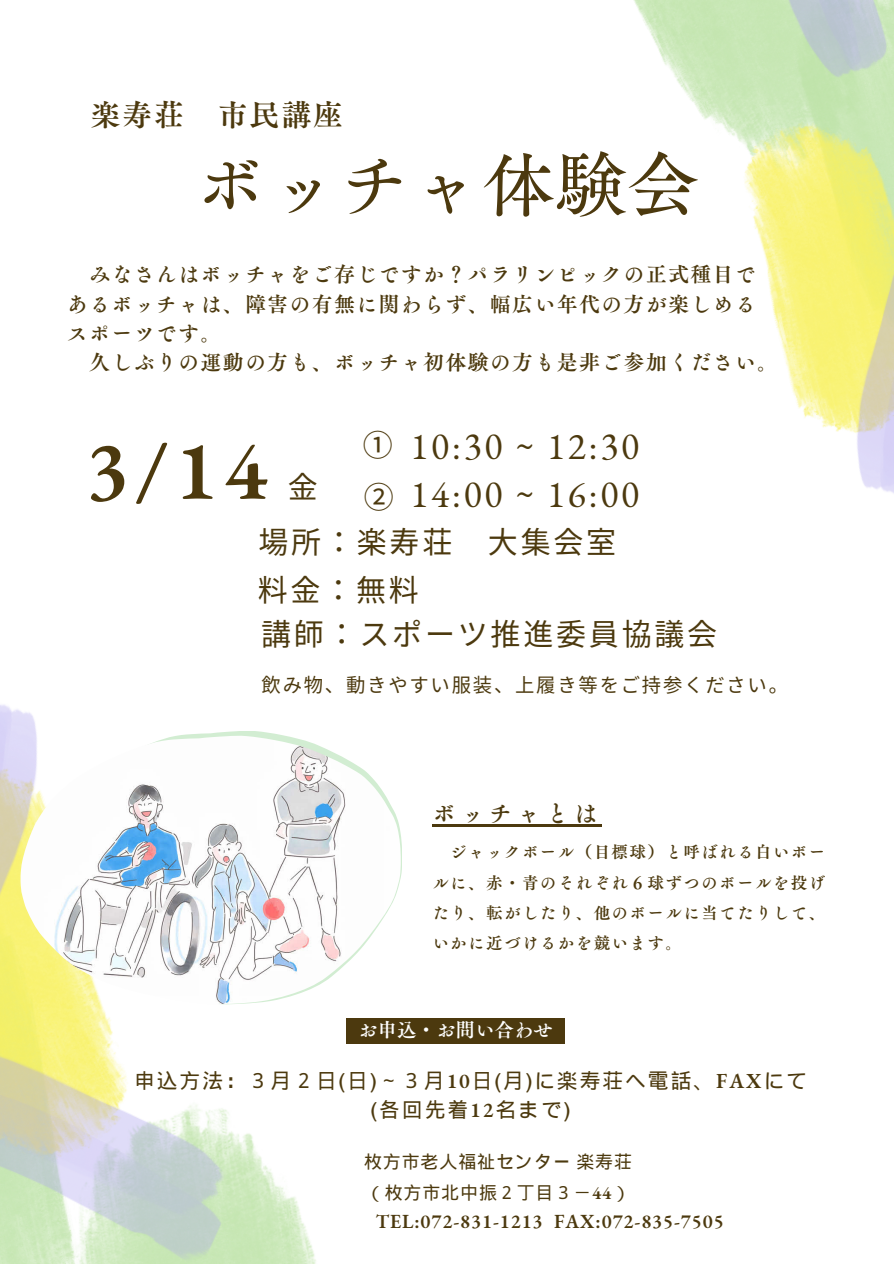
<style>
.page{position:relative;width:894px;height:1264px;background:#fff}
.page>*{position:absolute;margin:0;border:0;box-sizing:border-box;transform-origin:0 0}
.t1{font:600 84px "EB Garamond";color:#4c390e}
.t2{font:72px "Tsuku A Old Min Pr 6 N M";color:#4c390e}
.t3{font:37.5px "EB Garamond";letter-spacing:.07em;color:#4c390e}
.t4{font:30px "Noto Sans CJ Ksc";letter-spacing:.09em;color:#4c390e}
.t5{font:30px "Canva Tsuku A Old Min Pr 6 N B";letter-spacing:.06em;color:#4c390e}
.t6{font:23.55px "Canva Tsuku A Old Min Pr 6 N B";letter-spacing:.205em;color:#4c390e}
.t7{font:21px "Canva Tsuku A Old Min Pr 6 N B";letter-spacing:.06em;color:#4c390e}
.t8{font:20.85px "Wen Quan Yi Micro Hei";letter-spacing:.09em;color:#4c390e}
.t9{font:600 19.5px "EB Garamond";letter-spacing:.045em;color:#4c390e}
.t10{font:19.5px "Canva Tsuku A Old Min Pr 6 N B";color:#fff}
.t11{font:19.35px "Noto Sans CJ Ksc";letter-spacing:.09em;color:#4c390e}
.t12{font:18px "Wen Quan Yi Micro Hei";letter-spacing:.045em;color:#4c390e}
.t13{font:16.5px/30.3px "Canva Tsuku A Old Min Pr 6 N B";letter-spacing:.085em;color:#4c390e;text-align:justify}
.s1{font-family:"EB Garamond";font-weight:600}
</style>
<div class="page">
<img style="left:633px;top:0;width:139px;height:121px">
<img style="left:715px;top:99px;width:178px;height:329px">
<img style="left:836px;top:201px;width:57px;height:292px">
<img style="left:734px;top:0;width:159px;height:86px">
<img style="left:248px;top:1133px;width:68px;height:130px">
<img style="left:0;top:705px;width:67px;height:305px">
<img style="left:0;top:1010px;width:248px;height:253px">
<hr style="left:432px;top:824px;width:170px;height:2px;background:#4c390e">
<div style="left:346px;top:1018px;width:219px;height:26px;background:#4c390e"></div>
<svg style="left:41px;top:730px;width:361px;height:150px"></svg>
<img style="left:21px;top:735px;width:379px;height:269px">
<p class="t5" style="left:90px;top:100px;width:254px">楽寿荘 市民講座</p>
<p class="t2" style="left:194px;top:148px;width:505px">ボッチャ体験会</p>
<p class="t7" style="left:89px;top:264px;width:668px">みなさんはボッチャをご存じですか？パラリンピックの正式種目で</p>
<p class="t7" style="left:67px;top:293px;width:690px">あるボッチャは、障害の有無に関わらず、幅広い年代の方が楽しめる</p>
<h4 class="t7" style="left:67px;top:322px;width:156px">スポーツです。</h4>
<p class="t7" style="left:89px;top:352px;width:690px">久しぶりの運動の方も、ボッチャ初体験の方も是非ご参加ください。</p>
<p class="t4" style="left:363px;top:421px;width:31px">①</p>
<h5 class="t4" style="left:363px;top:473px;width:31px">②</h5>
<p class="t3" style="left:410px;top:421px;width:230px">10:30 ~ 12:30</p>
<p class="t1" style="left:86px;top:414px;width:183px">3/14</p>
<p class="t4" style="left:288px;top:463px;width:29px">金</p>
<p class="t4" style="left:258px;top:518px;width:193px">場所： 楽寿荘</p>
<p class="t4" style="left:487px;top:518px;width:126px">大集会室</p>
<h3 class="t3" style="left:410px;top:469px;width:230px">14:00 ~ 16:00</h3>
<h5 class="t4" style="left:258px;top:566px;width:162px">料金： 無料</h5>
<p class="t4" style="left:261px;top:610px;width:455px">講師： スポーツ推進委員協議会</p>
<h5 class="t11" style="left:261px;top:669px;width:528px">飲み物、動きやすい服装、上履き等をご持参ください。</h5>
<p class="t6" style="left:432px;top:801px;width:166px">ボッチャとは</p>
<h2 class="t13" style="left:432px;top:836px;width:394px;text-indent:18px">ジャックボール（目標球）と呼ばれる白いボールに、赤・青のそれぞれ６球ずつのボールを投げたり、転がしたり、他のボールに当てたりして、いかに近づけるかを競います。</h2>
<p class="t10" style="left:358px;top:1020px;width:196px">お申込・お問い合わせ</p>
<p class="t8" style="left:134px;top:1068px;width:674px">申込方法：３月２日<span class="s1">(</span>日<span class="s1">)</span>～３月<span class="s1">10</span>日<span class="s1">(</span>月<span class="s1">)</span>に楽寿荘へ電話、<span class="s1">FAX</span>にて</p>
<p class="t8" style="left:371px;top:1097px;width:201px"><span class="s1">(</span>各回先着<span class="s1">12</span>名まで<span class="s1">)</span></p>
<h1 class="t12" style="left:364px;top:1151px;width:269px">枚方市老人福祉センター楽寿荘</h1>
<h3 class="t12" style="left:366px;top:1181px;width:266px">（枚方市北中振２丁目３－<span class="s1">44</span>）</h3>
<p class="t9" style="left:375px;top:1208px;width:349px">TEL:072-831-1213 FAX:072-835-7505</p>
</div>
